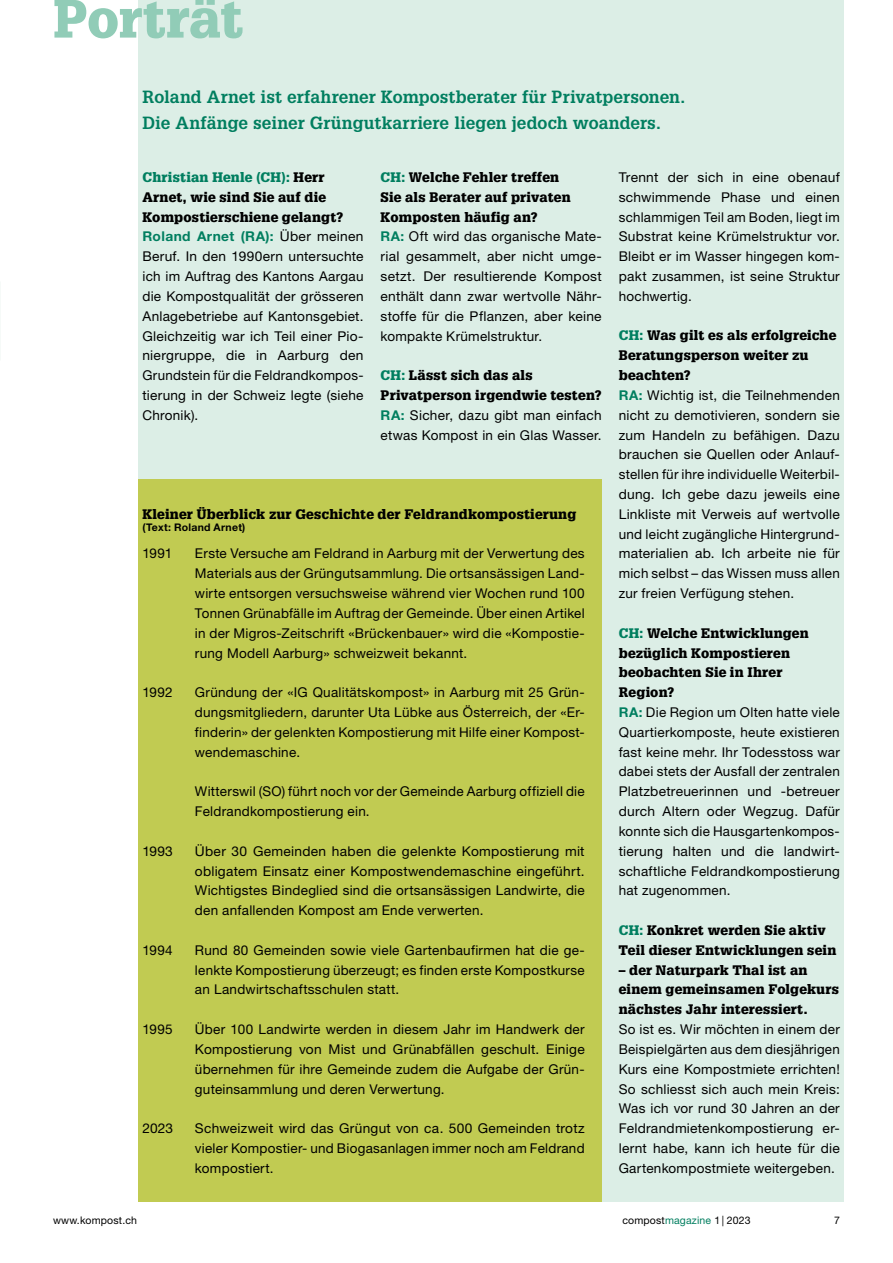
<style>
.page{position:relative;width:893px;height:1263px;background:#fff}
.page>*{position:absolute;margin:0;border:0;box-sizing:border-box;transform-origin:0 0}
.t1{font:900 52.5px "Glypha LT Std";letter-spacing:-.005em;color:#91ccb7}
.t2{font:700 17.25px/26.2px "Glypha LT Std";letter-spacing:.005em;color:#007e5f}
.t3{font:13.5px/19.8px "Helvetica Neue LT Std";letter-spacing:.02em;color:#000;text-align:justify}
.t4{font:900 13.5px/19.8px "Glypha LT Std";letter-spacing:.02em;color:#000}
.t5{font:10.5px "Helvetica Neue LT Std";letter-spacing:.015em;color:#000}
.t6{font:700 10.5px "Helvetica Neue LT Std";letter-spacing:.03em;color:#000}
.s1{color:#007e5f}
.s2{font-weight:700;color:#007e5f}
</style>
<div class="page">
<div style="left:138px;top:0;width:706px;height:1201px;background:#dceee6"></div>
<div style="left:138px;top:479px;width:464px;height:722px;background:#c1cb52"></div>
<h1 class="t1" style="left:53px;top:-13px;width:192px">Porträt</h1>
<p class="t2" style="left:142px;top:83px;width:544px">Roland Arnet ist erfahrener Kompostberater für Privatpersonen.<br>Die Anfänge seiner Grüngutkarriere liegen jedoch woanders.</p>
<p class="t4" style="left:142px;top:167px;width:202px"><span class="s1">Christian Henle (CH):</span> Herr<br>Arnet, wie sind Sie auf die<br>Kompostierschiene gelangt?</p>
<p class="t3" style="left:142px;top:227px;width:223px"><span class="s2">Roland Arnet (RA):</span> Über meinen Beruf. In den 1990ern untersuchte ich im Auftrag des Kantons Aargau die Kompostqualität der grösseren Anlagebetriebe auf Kantonsgebiet.<br>Gleichzeitig war ich Teil einer Pio&shy;niergruppe, die in Aarburg den Grundstein für die Feldrandkompos&shy;tierung in der Schweiz legte (siehe Chronik).</p>
<p class="t4" style="left:381px;top:167px;width:192px"><span class="s1">CH:</span> Welche Fehler treffen<br>Sie als Berater auf privaten<br>Komposten häufig an?</p>
<p class="t3" style="left:381px;top:227px;width:223px"><span class="s2">RA:</span> Oft wird das organische Mate&shy;rial gesammelt, aber nicht umge&shy;setzt. Der resultierende Kompost enthält dann zwar wertvolle Nähr&shy;stoffe für die Pflanzen, aber keine kompakte Krümelstruktur.</p>
<p class="t4" style="left:381px;top:365px;width:223px"><span class="s1">CH:</span> Lässt sich das als<br>Privatperson irgendwie testen?</p>
<p class="t3" style="left:381px;top:405px;width:223px"><span class="s2">RA:</span> Sicher, dazu gibt man einfach etwas Kompost in ein Glas Wasser.</p>
<p class="t3" style="left:619px;top:167px;width:223px">Trennt der sich in eine obenauf schwimmende Phase und einen schlammigen Teil am Boden, liegt im Substrat keine Krümelstruktur vor.<br>Bleibt er im Wasser hingegen kom&shy;pakt zusammen, ist seine Struktur hochwertig.</p>
<p class="t4" style="left:619px;top:326px;width:219px"><span class="s1">CH:</span> Was gilt es als erfolgreiche<br>Beratungsperson weiter zu beachten?</p>
<p class="t3" style="left:619px;top:385px;width:223px"><span class="s2">RA:</span> Wichtig ist, die Teilnehmenden nicht zu demotivieren, sondern sie zum Handeln zu befähigen. Dazu brauchen sie Quellen oder Anlauf&shy;stellen für ihre individuelle Weiterbil&shy;dung. Ich gebe dazu jeweils eine Linkliste mit Verweis auf wertvolle und leicht zugängliche Hintergrund&shy;materialien ab. Ich arbeite nie für mich selbst – das Wissen muss allen zur freien Verfügung stehen.</p>
<p class="t4" style="left:619px;top:623px;width:192px"><span class="s1">CH:</span> Welche Entwicklungen bezüglich Kompostieren beobachten Sie in Ihrer<br>Region?</p>
<p class="t3" style="left:619px;top:702px;width:223px"><span class="s2">RA:</span> Die Region um Olten hatte viele Quartierkomposte, heute existieren fast keine mehr. Ihr Todesstoss war dabei stets der Ausfall der zentralen Platzbetreuerinnen und -betreuer durch Altern oder Wegzug. Dafür konnte sich die Hausgartenkompos&shy;tierung halten und die landwirt&shy;schaftliche Feldrandkompostierung hat zugenommen.</p>
<p class="t4" style="left:619px;top:920px;width:219px"><span class="s1">CH:</span> Konkret werden Sie aktiv<br>Teil dieser Entwicklungen sein</p>
<p class="t4" style="left:619px;top:960px;width:222px">– der Naturpark Thal ist an einem gemeinsamen Folgekurs nächstes Jahr interessiert.</p>
<p class="t3" style="left:619px;top:1019px;width:223px">So ist es. Wir möchten in einem der Beispielgärten aus dem diesjährigen Kurs eine Kompostmiete errichten!<br>So schliesst sich auch mein Kreis:<br>Was ich vor rund 30 Jahren an der Feldrandmietenkompostierung er&shy;lernt habe, kann ich heute für die Gartenkompostmiete weitergeben.</p>
<p class="t4" style="left:142px;top:504px;width:435px">Kleiner Überblick zur Geschichte der Feldrandkompostierung</p>
<p class="t6" style="left:142px;top:521px;width:104px">(Text: Roland Arnet)</p>
<p class="t3" style="left:142px;top:544px;width:31px">1991</p>
<p class="t3" style="left:195px;top:544px;width:391px">Erste Versuche am Feldrand in Aarburg mit der Verwertung des Materials aus der Grüngutsammlung. Die ortsansässigen Land&shy;wirte entsorgen versuchsweise während vier Wochen rund 100<br>Tonnen Grünabfälle im Auftrag der Gemeinde. Über einen Artikel in der Migros-Zeitschrift «Brückenbauer» wird die «Kompostie&shy;rung Modell Aarburg» schweizweit bekannt.</p>
<p class="t3" style="left:142px;top:682px;width:32px">1992</p>
<p class="t3" style="left:195px;top:682px;width:391px">Gründung der «IG Qualitätskompost» in Aarburg mit 25 Grün&shy;dungsmitgliedern, darunter Uta Lübke aus Österreich, der «Er&shy;finderin» der gelenkten Kompostierung mit Hilfe einer Kompost&shy;wendemaschine.</p>
<p class="t3" style="left:195px;top:781px;width:391px">Witterswil (SO) führt noch vor der Gemeinde Aarburg offiziell die<br>Feldrandkompostierung ein.</p>
<p class="t3" style="left:142px;top:841px;width:32px">1993</p>
<p class="t3" style="left:195px;top:841px;width:391px">Über 30 Gemeinden haben die gelenkte Kompostierung mit obligatem Einsatz einer Kompostwendemaschine eingeführt.<br>Wichtigstes Bindeglied sind die ortsansässigen Landwirte, die den anfallenden Kompost am Ende verwerten.</p>
<p class="t3" style="left:142px;top:940px;width:32px">1994</p>
<p class="t3" style="left:195px;top:940px;width:391px">Rund 80 Gemeinden sowie viele Gartenbaufirmen hat die ge&shy;lenkte Kompostierung überzeugt; es finden erste Kompostkurse an Landwirtschaftsschulen statt.</p>
<p class="t3" style="left:142px;top:1019px;width:32px">1995</p>
<p class="t3" style="left:195px;top:1019px;width:391px">Über 100 Landwirte werden in diesem Jahr im Handwerk der Kompostierung von Mist und Grünabfällen geschult. Einige übernehmen für ihre Gemeinde zudem die Aufgabe der Grün&shy;guteinsammlung und deren Verwertung.</p>
<p class="t3" style="left:142px;top:1118px;width:32px">2023</p>
<p class="t3" style="left:195px;top:1118px;width:391px">Schweizweit wird das Grüngut von ca. 500 Gemeinden trotz vieler Kompostier- und Biogasanlagen immer noch am Feldrand kompostiert.</p>
<p class="t5" style="left:53px;top:1214px;width:85px">www.kompost.ch</p>
<p class="t5" style="left:622px;top:1214px;width:130px">compost<span class="s1">magazine</span> 1 | 2023</p>
<p class="t5" style="left:834px;top:1214px;width:7px">7</p>
</div>
